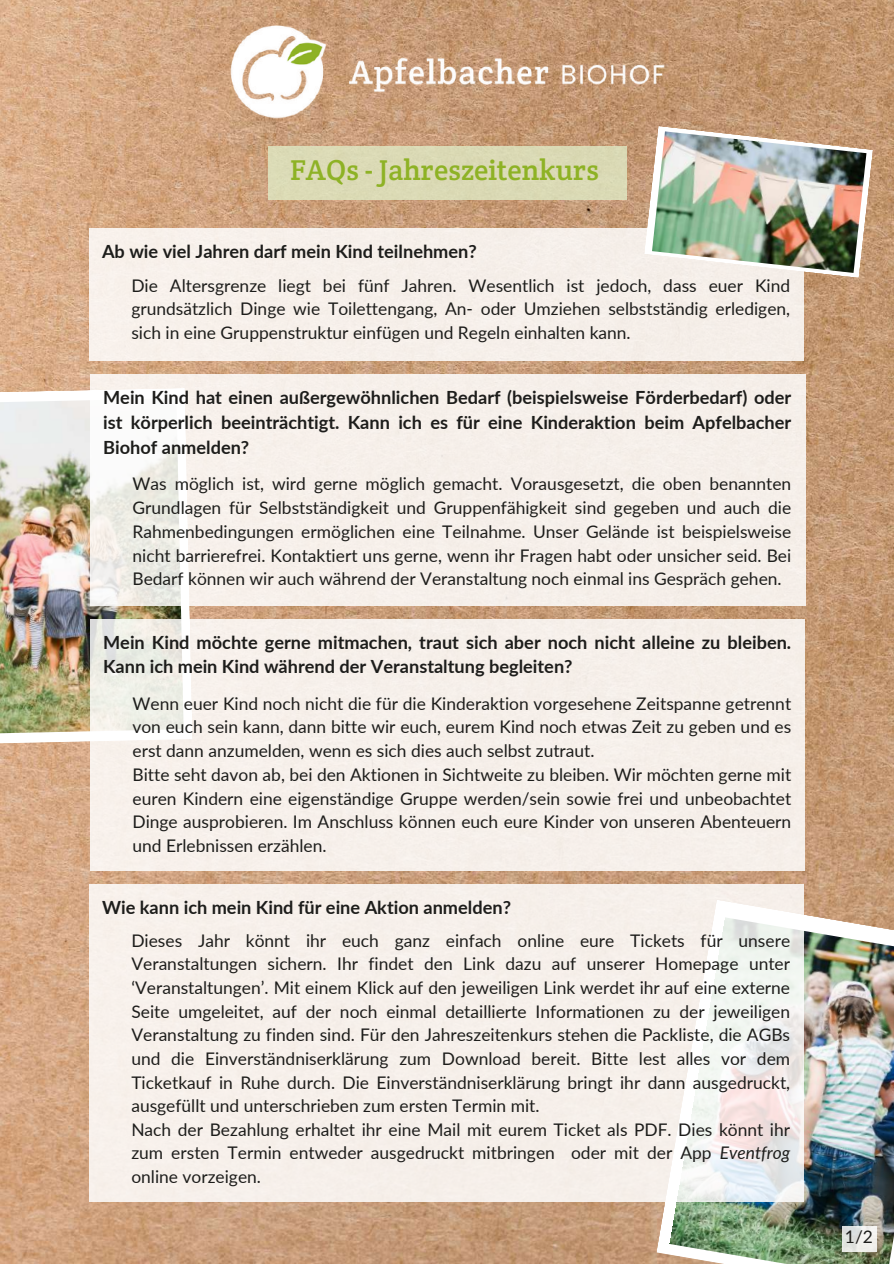
<style>
.page{position:relative;width:894px;height:1264px;background:#fff}
.page>*{position:absolute;margin:0;border:0;box-sizing:border-box;transform-origin:0 0}
.t1{font:28.95px "Crete Round";color:#8eb225}
.t2{font:700 18.15px/24.8px "Lato";color:#1d1d1b;text-align:justify}
.t3{font:17.4px/23.7px "Lato";color:#1d1d1b;text-align:justify}
.s1{font-style:italic}
</style>
<div class="page">
<img style="left:0;top:0;width:893px;height:1263px">
<svg style="left:0;top:388px;width:192px;height:356px"></svg>
<img style="left:0;top:398px;width:183px;height:336px">
<img style="left:222px;top:23px;width:450px;height:96px">
<div style="left:268px;top:146px;width:359px;height:54px;background:#dbdab5"></div>
<div style="left:89px;top:228px;width:715px;height:132px;background:#f6f0ea"></div>
<svg style="left:656px;top:899px;width:237px;height:364px"></svg>
<img style="left:668px;top:917px;width:225px;height:346px">
<div style="left:842px;top:1225px;width:34px;height:26px;background:linear-gradient(to right,#d9dddb,#f7f4f2)"></div>
<svg style="left:90px;top:374px;width:715px;height:231px;background:#f5efea"></svg>
<div style="left:90px;top:619px;width:714px;height:251px;background:#f6f0ea"></div>
<svg style="left:89px;top:883px;width:714px;height:318px;background:#f5efea"></svg>
<svg style="left:644px;top:126px;width:228px;height:152px"></svg>
<img style="left:651px;top:131px;width:215px;height:142px">
<h1 class="t1" style="left:290px;top:152px;width:310px">FAQs - Jahreszeitenkurs</h1>
<p class="t2" style="left:102px;top:239px;width:376px">Ab wie viel Jahren darf mein Kind teilnehmen?</p>
<p class="t3" style="left:131px;top:273px;width:660px">Die Altersgrenze liegt bei fünf Jahren. Wesentlich ist jedoch, dass euer Kind grundsätzlich Dinge wie Toilettengang, An- oder Umziehen selbstständig erledigen, sich in eine Gruppenstruktur einfügen und Regeln einhalten kann.</p>
<p class="t2" style="left:103px;top:385px;width:689px">Mein Kind hat einen außergewöhnlichen Bedarf (beispielsweise Förderbedarf) oder ist körperlich beeinträchtigt. Kann ich es für eine Kinderaktion beim Apfelbacher Biohof anmelden?</p>
<p class="t3" style="left:132px;top:472px;width:660px">Was möglich ist, wird gerne möglich gemacht. Vorausgesetzt, die oben benannten Grundlagen für Selbstständigkeit und Gruppenfähigkeit sind gegeben und auch die Rahmenbedingungen ermöglichen eine Teilnahme. Unser Gelände ist beispielsweise nicht barrierefrei. Kontaktiert uns gerne, wenn ihr Fragen habt oder unsicher seid. Bei Bedarf können wir auch während der Veranstaltung noch einmal ins Gespräch gehen.</p>
<p class="t2" style="left:103px;top:629px;width:689px">Mein Kind möchte gerne mitmachen, traut sich aber noch nicht alleine zu bleiben.<br>Kann ich mein Kind während der Veranstaltung begleiten?</p>
<p class="t3" style="left:132px;top:691px;width:660px;text-align:left">Wenn euer Kind noch nicht die für die Kinderaktion vorgesehene Zeitspanne getrennt von euch sein kann, dann bitte wir euch, eurem Kind noch etwas Zeit zu geben und es erst dann anzumelden, wenn es sich dies auch selbst zutraut.<br>Bitte seht davon ab, bei den Aktionen in Sichtweite zu bleiben. Wir möchten gerne mit euren Kindern eine eigenständige Gruppe werden/sein sowie frei und unbeobachtet Dinge ausprobieren. Im Anschluss können euch eure Kinder von unseren Abenteuern und Erlebnissen erzählen.</p>
<p class="t2" style="left:102px;top:894px;width:410px">Wie kann ich mein Kind für eine Aktion anmelden?</p>
<p class="t3" style="left:131px;top:928px;width:660px;text-align:left">Dieses Jahr könnt ihr euch ganz einfach online eure Tickets für unsere Veranstaltungen sichern. Ihr findet den Link dazu auf unserer Homepage unter ‘Veranstaltungen’. Mit einem Klick auf den jeweiligen Link werdet ihr auf eine externe Seite umgeleitet, auf der noch einmal detaillierte Informationen zu der jeweiligen Veranstaltung zu finden sind. Für den Jahreszeitenkurs stehen die Packliste, die AGBs und die Einverständniserklärung zum Download bereit. Bitte lest alles vor dem Ticketkauf in Ruhe durch. Die Einverständniserklärung bringt ihr dann ausgedruckt, ausgefüllt und unterschrieben zum ersten Termin mit.<br>Nach der Bezahlung erhaltet ihr eine Mail mit eurem Ticket als PDF. Dies könnt ihr zum ersten Termin entweder ausgedruckt mitbringen oder mit der App <span class="s1">Eventfrog </span>online vorzeigen.</p>
<p class="t3" style="left:844px;top:1224px;width:30px">1/2</p>
</div>
